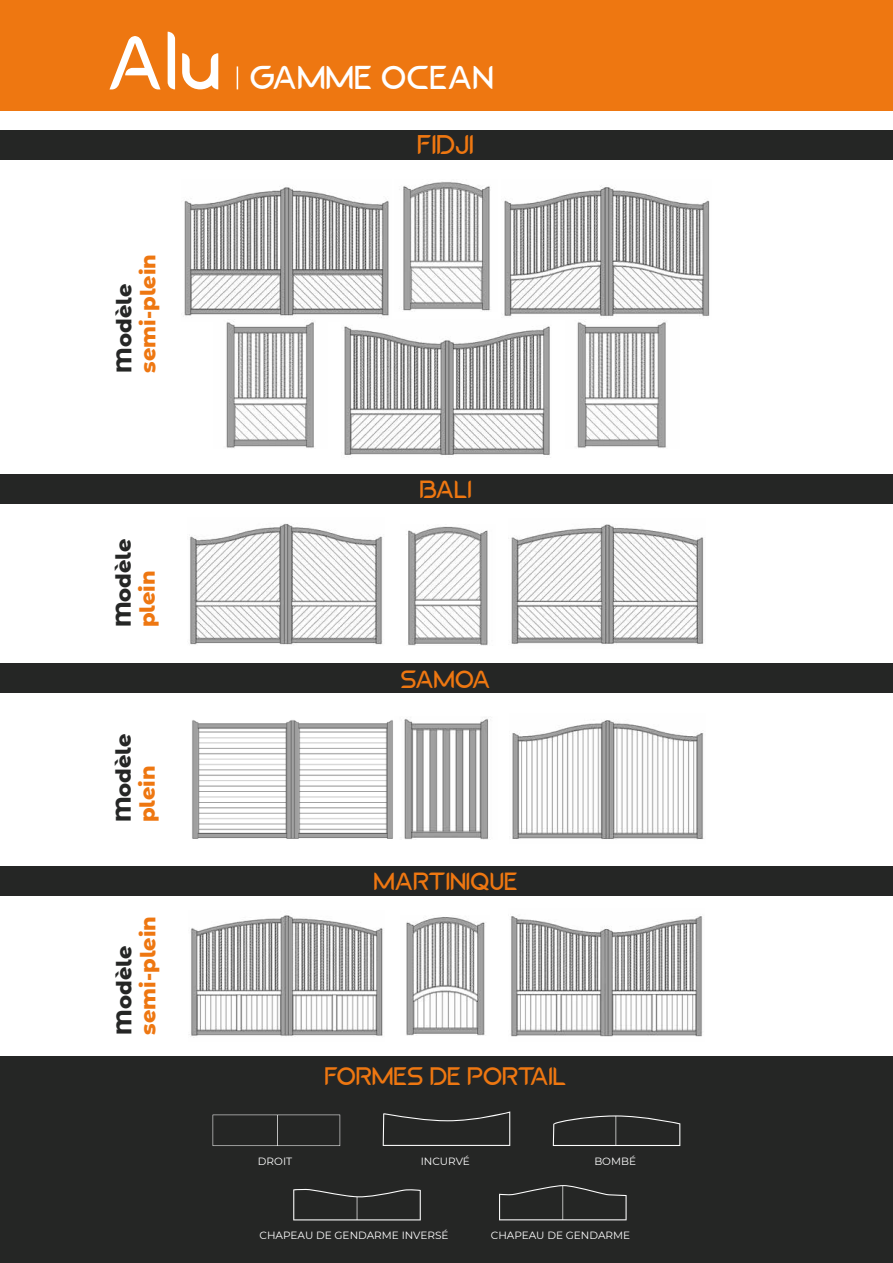
<style>
.page{position:relative;width:893px;height:1263px;background:#fff}
.page>*{position:absolute;margin:0;border:0;box-sizing:border-box;transform-origin:0 0}
.t1{font:76.05px "Cano";color:#fff}
.t2{font:33px "Cano";letter-spacing:.01em;color:#fff}
.t3{font:27px "Cano";color:#e71}
.t4{font:25.2px "Cano";color:#e71}
.t5{font:24.9px "Cano";color:#e71}
.t6{font:800 21px "Montserrat Alternates";color:#e71}
.t7{font:800 21px "Montserrat Alternates";color:#252625}
.t8{font:10.5px "Montserrat";color:#fff}
</style>
<div class="page">
<div style="left:0;top:130px;width:893px;height:29px;background:#252625"></div>
<div style="left:0;top:474px;width:893px;height:30px;background:#252625"></div>
<div style="left:0;top:663px;width:893px;height:30px;background:#252625"></div>
<div style="left:0;top:866px;width:893px;height:30px;background:#252625"></div>
<div style="left:0;top:0;width:893px;height:111px;background:#e71"></div>
<div style="left:0;top:1057px;width:893px;height:206px;background:#252625"></div>
<img style="left:189px;top:915px;width:194px;height:123px">
<img style="left:406px;top:917px;width:79px;height:118px">
<img style="left:510px;top:916px;width:193px;height:121px">
<img style="left:190px;top:523px;width:193px;height:122px">
<img style="left:511px;top:524px;width:193px;height:121px">
<img style="left:408px;top:526px;width:80px;height:119px">
<img style="left:192px;top:720px;width:201px;height:119px">
<img style="left:404px;top:718px;width:84px;height:122px">
<img style="left:512px;top:720px;width:192px;height:120px">
<img style="left:183px;top:187px;width:206px;height:131px">
<img style="left:504px;top:185px;width:206px;height:132px">
<img style="left:399px;top:181px;width:92px;height:130px">
<img style="left:226px;top:320px;width:88px;height:128px">
<img style="left:344px;top:326px;width:206px;height:129px">
<img style="left:577px;top:320px;width:89px;height:128px">
<svg style="left:499px;top:1185px;width:128px;height:35px"></svg>
<svg style="left:293px;top:1189px;width:128px;height:31px"></svg>
<svg style="left:383px;top:1111px;width:127px;height:35px"></svg>
<svg style="left:553px;top:1115px;width:127px;height:31px"></svg>
<svg style="left:213px;top:1115px;width:127px;height:31px"></svg>
<svg style="left:237px;top:66px;width:1px;height:23px"></svg>
<h1 class="t1" style="left:109px;top:32px;width:116px">Alu</h1>
<h2 class="t2" style="left:251px;top:64px;width:245px">GAMME OCEAN</h2>
<h3 class="t3" style="left:418px;top:134px;width:58px">FIDJI</h3>
<h3 class="t6" style="left:132px;top:372px;width:120px;rotate:-90deg">semi-plein</h3>
<h3 class="t7" style="left:108px;top:372px;width:90px;rotate:-90deg">Modèle</h3>
<h3 class="t7" style="left:108px;top:627px;width:90px;rotate:-90deg">Modèle</h3>
<h3 class="t6" style="left:132px;top:627px;width:58px;rotate:-90deg">plein</h3>
<h3 class="t7" style="left:108px;top:822px;width:90px;rotate:-90deg">Modèle</h3>
<h3 class="t6" style="left:132px;top:822px;width:58px;rotate:-90deg">plein</h3>
<h3 class="t6" style="left:132px;top:1034px;width:120px;rotate:-90deg">semi-plein</h3>
<h3 class="t7" style="left:108px;top:1034px;width:90px;rotate:-90deg">Modèle</h3>
<h3 class="t5" style="left:420px;top:479px;width:54px">BALI</h3>
<h3 class="t5" style="left:401px;top:669px;width:91px">SAMOA</h3>
<h3 class="t5" style="left:374px;top:871px;width:146px">MARTINIQUE</h3>
<h3 class="t4" style="left:325px;top:1066px;width:244px">FORMES DE PORTAIL</h3>
<p class="t8" style="left:258px;top:1154px;width:36px">DROIT</p>
<p class="t8" style="left:421px;top:1154px;width:51px">INCURVÉ</p>
<p class="t8" style="left:594px;top:1154px;width:43px">BOMBÉ</p>
<p class="t8" style="left:260px;top:1228px;width:191px">CHAPEAU DE GENDARME INVERSÉ</p>
<p class="t8" style="left:491px;top:1228px;width:141px">CHAPEAU DE GENDARME</p>
</div>
